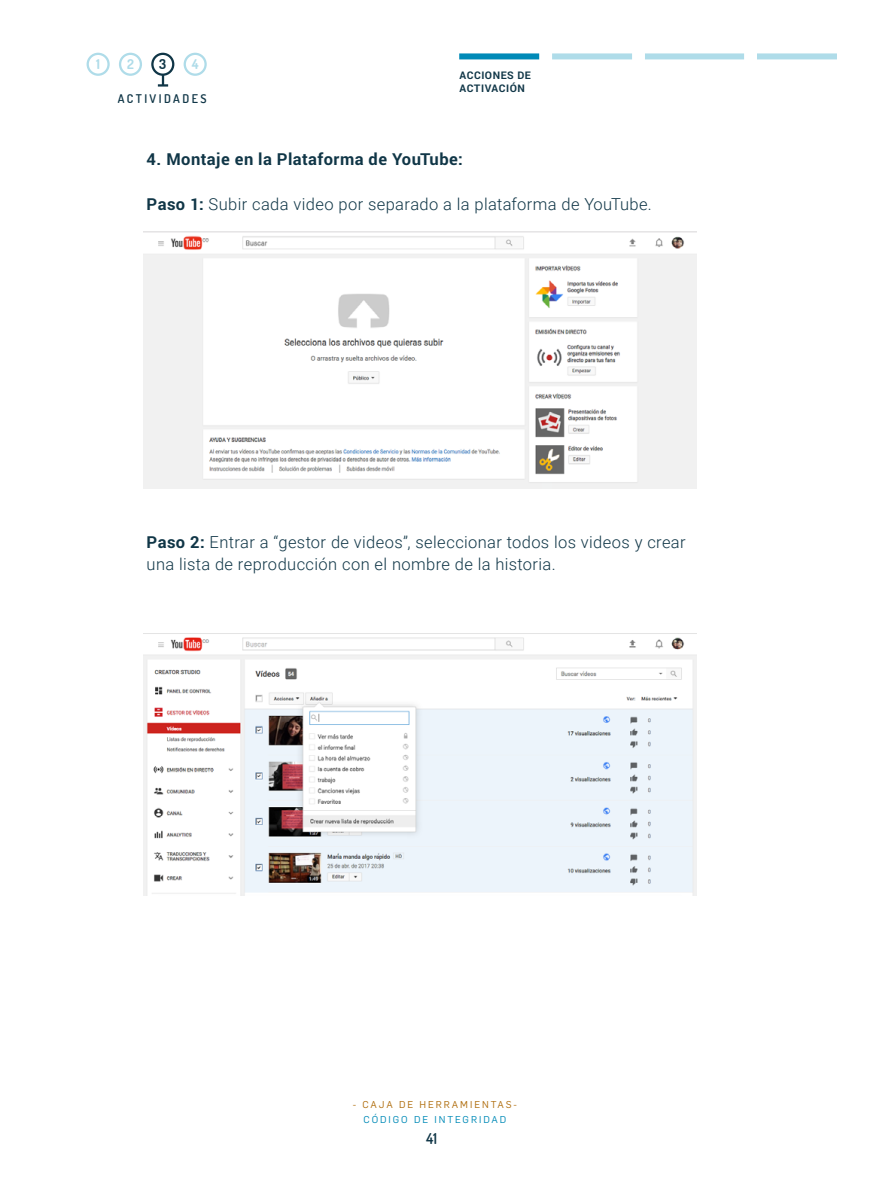
<style>
.page{position:relative;width:891px;height:1187px;background:#fff}
.page>*{position:absolute;margin:0;border:0;box-sizing:border-box;transform-origin:0 0}
.t1{font:300 16.5px/22.5px "Roboto";letter-spacing:.02em;color:#103647}
.t2{font:700 16.5px "Roboto";letter-spacing:.025em;color:#103647}
.t3{font:600 15px "Dosis";color:#103647}
.t4{font:700 13.5px "Dosis";color:#afdce9}
.t5{font:700 13.5px "Dosis";color:#103647}
.t6{font:600 12px "Dosis";letter-spacing:.2em;color:#103647}
.t7{font:700 10.5px/13.5px "Roboto";letter-spacing:.05em;color:#103647}
.t8{font:9.75px "Flama";letter-spacing:.2em;color:#b06e0e}
.t9{font:9.75px "Flama";letter-spacing:.2em;color:#008ab7}
.s1{font-weight:700}
</style>
<div class="page">
<div style="left:87px;top:53px;width:23px;height:23px;border:2px solid #afdce9;border-radius:50%"></div>
<div style="left:119px;top:53px;width:23px;height:23px;border:2px solid #afdce9;border-radius:50%"></div>
<div style="left:151px;top:53px;width:23px;height:23px;border:2px solid #103647;border-radius:50%"></div>
<div style="left:184px;top:53px;width:23px;height:23px;border:2px solid #afdce9;border-radius:50%"></div>
<svg style="left:158px;top:75px;width:10px;height:12px"></svg>
<div style="left:459px;top:53px;width:80px;height:6px;background:#008ab7"></div>
<div style="left:552px;top:53px;width:80px;height:6px;background:#afdce9"></div>
<div style="left:645px;top:53px;width:99px;height:6px;background:#afdce9"></div>
<div style="left:757px;top:53px;width:80px;height:6px;background:#afdce9"></div>
<img style="left:144px;top:231px;width:552px;height:257px">
<img style="left:144px;top:633px;width:552px;height:262px">
<p class="t4" style="left:96px;top:55px;width:5px">1</p>
<p class="t4" style="left:127px;top:55px;width:8px">2</p>
<p class="t5" style="left:159px;top:55px;width:9px">3</p>
<p class="t4" style="left:192px;top:55px;width:8px">4</p>
<p class="t6" style="left:118px;top:90px;width:90px">ACTIVIDADES</p>
<p class="t7" style="left:459px;top:68px;width:73px">ACCIONES DE<br>ACTIVACIÓN</p>
<p class="t2" style="left:147px;top:150px;width:318px">4. Montaje en la Plataforma de YouTube:</p>
<p class="t1" style="left:147px;top:193px;width:507px"><span class="s1">Paso 1:</span> Subir cada video por separado a la plataforma de YouTube.</p>
<p class="t1" style="left:147px;top:531px;width:540px"><span class="s1">Paso 2:</span> Entrar a “gestor de videos”, seleccionar todos los videos y crear una lista de reproducción con el nombre de la historia.</p>
<p class="t8" style="left:353px;top:1098px;width:166px">- CAJA DE HERRAMIENTAS-</p>
<p class="t9" style="left:363px;top:1113px;width:144px">CÓDIGO DE INTEGRIDAD</p>
<p class="t3" style="left:426px;top:1128px;width:13px">41</p>
</div>
